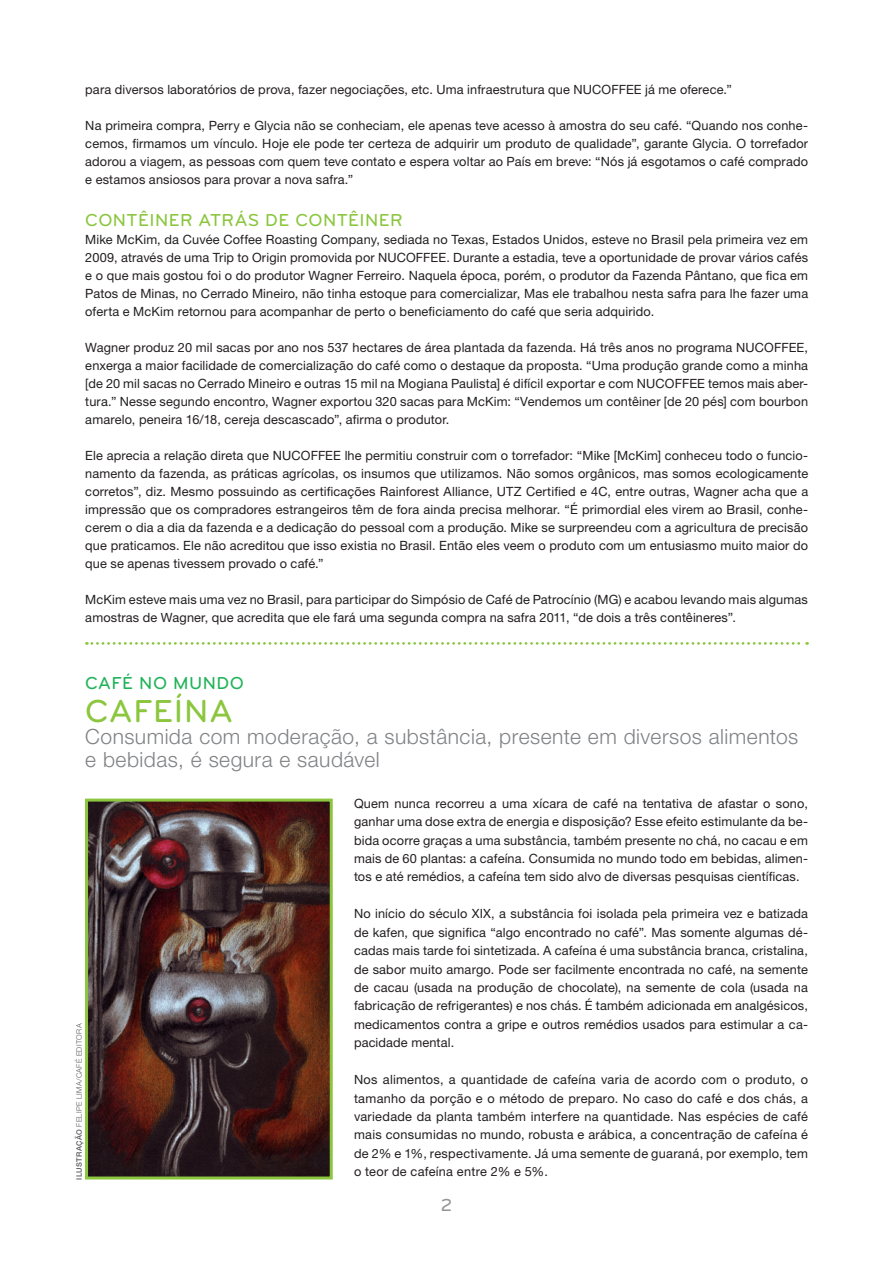
<style>
.page{position:relative;width:893px;height:1263px;background:#fff}
.page>*{position:absolute;margin:0;border:0;box-sizing:border-box;transform-origin:0 0}
.t1{font:500 33px "Bryant";letter-spacing:.025em;color:#8bc63e}
.t2{font:300 21px/22.5px "Helvetica Neue LT Std";letter-spacing:.02em;color:#808285}
.t3{font:500 18px "Bryant";letter-spacing:.025em;color:#8bc63e}
.t4{font:500 18px "Bryant";letter-spacing:.025em;color:#21b259}
.t5{font:500 18px "Bryant";color:#939598}
.t6{font:12.75px/18px "Helvetica Neue LT Std";letter-spacing:.01em;color:#231f20;text-align:justify}
.texto_corrido{font:300 7.5px "Helvetica Neue LT Std";letter-spacing:.045em;color:#57585a}
.s1{font-weight:500}
</style>
<div class="page">
<svg style="left:86px;top:642px;width:722px;height:3px"></svg>
<img style="left:89px;top:802px;width:240px;height:373px">
<div style="left:85px;top:798px;width:248px;height:381px;border:3px solid #8bc63e"></div>
<p class="t6" style="left:85px;top:80px;width:648px">para diversos laboratórios de prova, fazer negociações, etc. Uma infraestrutura que NUCOFFEE já me oferece.”</p>
<p class="t6" style="left:85px;top:116px;width:724px">Na primeira compra, Perry e Glycia não se conheciam, ele apenas teve acesso à amostra do seu café. “Quando nos conhe&shy;cemos, firmamos um vínculo. Hoje ele pode ter certeza de adquirir um produto de qualidade”, garante Glycia. O torrefador adorou a viagem, as pessoas com quem teve contato e espera voltar ao País em breve: “Nós já esgotamos o café comprado e estamos ansiosos para provar a nova safra.”</p>
<p class="t3" style="left:85px;top:211px;width:319px">CONTÊINER ATRÁS DE CONTÊINER</p>
<p class="t6" style="left:85px;top:230px;width:724px">Mike McKim, da Cuvée Coffee Roasting Company, sediada no Texas, Estados Unidos, esteve no Brasil pela primeira vez em 2009, através de uma Trip to Origin promovida por NUCOFFEE. Durante a estadia, teve a oportunidade de provar vários cafés e o que mais gostou foi o do produtor Wagner Ferreiro. Naquela época, porém, o produtor da Fazenda Pântano, que fica em Patos de Minas, no Cerrado Mineiro, não tinha estoque para comercializar, Mas ele trabalhou nesta safra para lhe fazer uma oferta e McKim retornou para acompanhar de perto o beneficiamento do café que seria adquirido.</p>
<p class="t6" style="left:85px;top:338px;width:724px">Wagner produz 20 mil sacas por ano nos 537 hectares de área plantada da fazenda. Há três anos no programa NUCOFFEE, enxerga a maior facilidade de comercialização do café como o destaque da proposta. “Uma produção grande como a minha [de 20 mil sacas no Cerrado Mineiro e outras 15 mil na Mogiana Paulista] é difícil exportar e com NUCOFFEE temos mais aber&shy;tura.” Nesse segundo encontro, Wagner exportou 320 sacas para McKim: “Vendemos um contêiner [de 20 pés] com bourbon amarelo, peneira 16/18, cereja descascado”, afirma o produtor.</p>
<p class="t6" style="left:85px;top:446px;width:724px">Ele aprecia a relação direta que NUCOFFEE lhe permitiu construir com o torrefador: “Mike [McKim] conheceu todo o funcio&shy;namento da fazenda, as práticas agrícolas, os insumos que utilizamos. Não somos orgânicos, mas somos ecologicamente corretos”, diz. Mesmo possuindo as certificações Rainforest Alliance, UTZ Certified e 4C, entre outras, Wagner acha que a impressão que os compradores estrangeiros têm de fora ainda precisa melhorar. “É primordial eles virem ao Brasil, conhe&shy;cerem o dia a dia da fazenda e a dedicação do pessoal com a produção. Mike se surpreendeu com a agricultura de precisão que praticamos. Ele não acreditou que isso existia no Brasil. Então eles veem o produto com um entusiasmo muito maior do que se apenas tivessem provado o café.”</p>
<p class="t6" style="left:85px;top:590px;width:724px">McKim esteve mais uma vez no Brasil, para participar do Simpósio de Café de Patrocínio (MG) e acabou levando mais algumas amostras de Wagner, que acredita que ele fará uma segunda compra na safra 2011, “de dois a três contêineres”.</p>
<p class="t4" style="left:85px;top:673px;width:160px">CAFÉ NO MUNDO</p>
<p class="t1" style="left:85px;top:693px;width:149px">CAFEÍNA</p>
<p class="t2" style="left:85px;top:725px;width:715px">Consumida com moderação, a substância, presente em diversos alimentos e bebidas, é segura e saudável</p>
<p class="t6" style="left:354px;top:794px;width:455px;line-height:18.5px">Quem nunca recorreu a uma xícara de café na tentativa de afastar o sono, ganhar uma dose extra de energia e disposição? Esse efeito estimulante da be&shy;bida ocorre graças a uma substância, também presente no chá, no cacau e em mais de 60 plantas: a cafeína. Consumida no mundo todo em bebidas, alimen&shy;tos e até remédios, a cafeína tem sido alvo de diversas pesquisas científicas.</p>
<p class="t6" style="left:354px;top:904px;width:455px;line-height:18.5px">No início do século XIX, a substância foi isolada pela primeira vez e batizada de kafen, que significa “algo encontrado no café”. Mas somente algumas dé&shy;cadas mais tarde foi sintetizada. A cafeína é uma substância branca, cristalina, de sabor muito amargo. Pode ser facilmente encontrada no café, na semente de cacau (usada na produção de chocolate), na semente de cola (usada na fabricação de refrigerantes) e nos chás. É também adicionada em analgésicos, medicamentos contra a gripe e outros remédios usados para estimular a ca&shy;pacidade mental.</p>
<p class="t6" style="left:354px;top:1070px;width:455px;line-height:18.5px">Nos alimentos, a quantidade de cafeína varia de acordo com o produto, o tamanho da porção e o método de preparo. No caso do café e dos chás, a variedade da planta também interfere na quantidade. Nas espécies de café mais consumidas no mundo, robusta e arábica, a concentração de cafeína é de 2% e 1%, respectivamente. Já uma semente de guaraná, por exemplo, tem o teor de cafeína entre 2% e 5%.</p>
<p class="texto_corrido" style="left:75px;top:1179px;width:157px;rotate:-90deg"><span class="s1">ILUSTRAÇÃO</span> FELIPE LIMA/CAFÉ EDITORA</p>
<p class="t5" style="left:441px;top:1195px;width:13px">2</p>
</div>
